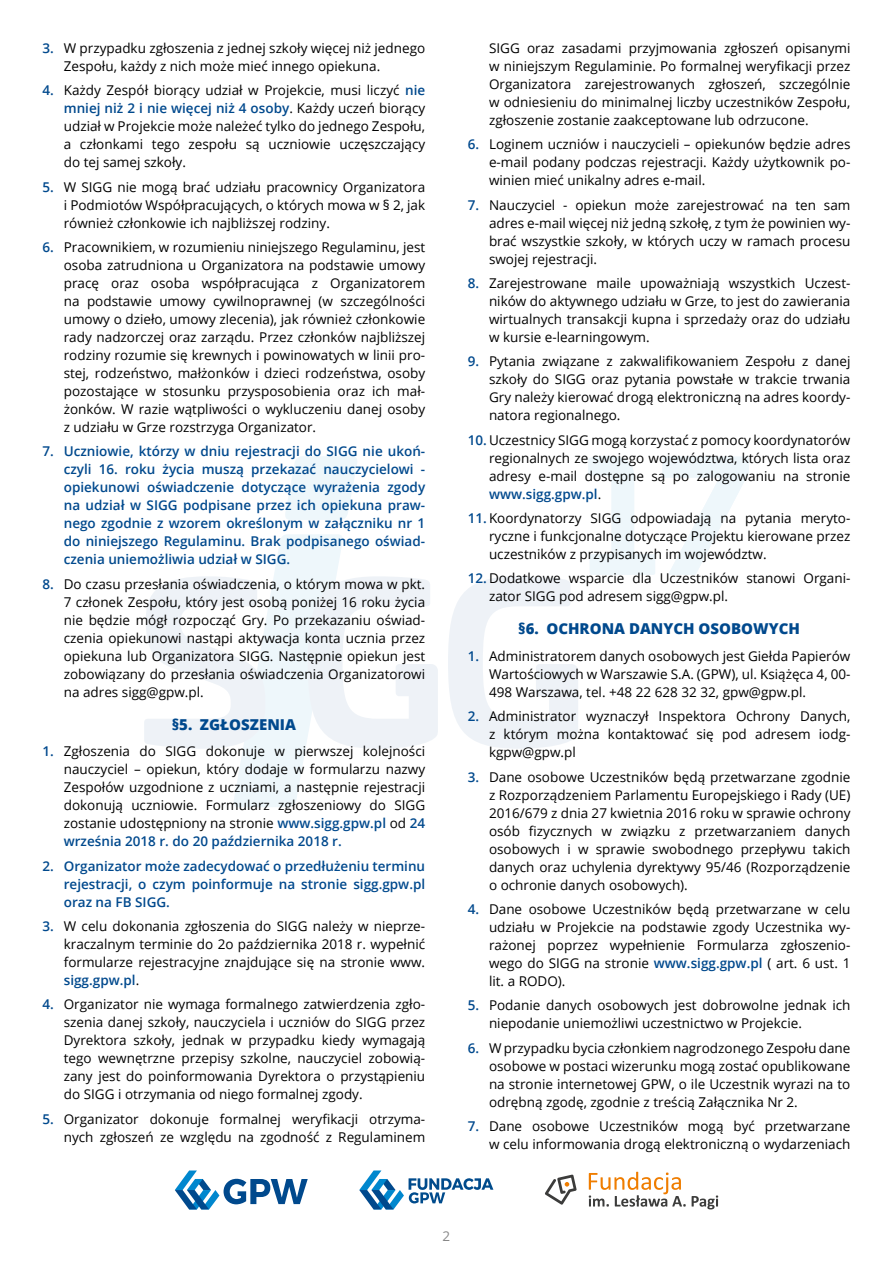
<style>
.page{position:relative;width:893px;height:1263px;background:#fff}
.page>*{position:absolute;margin:0;border:0;box-sizing:border-box;transform-origin:0 0}
.t1{font:800 15px "Open Sans";color:#00498d}
.t2{font:13.5px/18px "Open Sans";color:#000;text-align:justify}
.t3{font:600 13.5px/18px "Open Sans";color:#00498d;text-align:justify}
.t4{font:13.5px "Open Sans";color:#878787}
.s1{font-weight:600;color:#00498d}
</style>
<div class="page">
<svg style="left:175px;top:1170px;width:133px;height:39px"></svg>
<svg style="left:285px;top:456px;width:72px;height:64px"></svg>
<svg style="left:588px;top:456px;width:67px;height:119px"></svg>
<svg style="left:448px;top:576px;width:130px;height:173px"></svg>
<svg style="left:144px;top:534px;width:294px;height:273px"></svg>
<svg style="left:662px;top:457px;width:87px;height:118px"></svg>
<svg style="left:545px;top:1174px;width:32px;height:31px"></svg>
<svg style="left:589px;top:1172px;width:129px;height:37px"></svg>
<svg style="left:359px;top:1170px;width:134px;height:39px"></svg>
<p class="t2" style="left:64px;top:39px;width:363px;text-indent:-21px"><span class="s1">3.</span> W przypadku zgłoszenia z jednej szkoły więcej niż jednego<br>Zespołu, każdy z nich może mieć innego opiekuna.</p>
<p class="t2" style="left:64px;top:81px;width:363px;text-indent:-21px"><span class="s1">4.</span> Każdy Zespół biorący udział w Projekcie, musi liczyć <span class="s1">nie mniej niż 2 i nie więcej niż 4 osoby</span>. Każdy uczeń biorący udział w Projekcie może należeć tylko do jednego Zespołu, a członkami tego zespołu są uczniowie uczęszczający do tej samej szkoły.</p>
<p class="t2" style="left:64px;top:177px;width:363px;text-indent:-21px"><span class="s1">5.</span> W SIGG nie mogą brać udziału pracownicy Organizatora i Podmiotów Współpracujących, o których mowa w § 2, jak również członkowie ich najbliższej rodziny.</p>
<p class="t2" style="left:64px;top:238px;width:363px;text-indent:-21px"><span class="s1">6.</span> Pracownikiem, w rozumieniu niniejszego Regulaminu, jest osoba zatrudniona u Organizatora na podstawie umowy pracę oraz osoba współpracująca z Organizatorem na podstawie umowy cywilnoprawnej (w szczególności umowy o dzieło, umowy zlecenia), jak również członkowie rady nadzorczej oraz zarządu. Przez członków najbliższej rodziny rozumie się krewnych i powinowatych w linii pro&shy;stej, rodzeństwo, małżonków i dzieci rodzeństwa, osoby pozostające w stosunku przysposobienia oraz ich mał&shy;żonków. W razie wątpliwości o wykluczeniu danej osoby z udziału w Grze rozstrzyga Organizator.</p>
<p class="t3" style="left:64px;top:442px;width:363px;text-indent:-21px">7. Uczniowie, którzy w dniu rejestracji do SIGG nie ukoń&shy;czyli 16. roku życia muszą przekazać nauczycielowi - opiekunowi oświadczenie dotyczące wyrażenia zgody na udział w SIGG podpisane przez ich opiekuna praw&shy;nego zgodnie z wzorem określonym w załączniku nr 1 do niniejszego Regulaminu. Brak podpisanego oświad&shy;czenia uniemożliwia udział w SIGG.</p>
<p class="t2" style="left:64px;top:574px;width:363px;text-indent:-21px"><span class="s1">8.</span> Do czasu przesłania oświadczenia, o którym mowa w pkt.<br>7 członek Zespołu, który jest osobą poniżej 16 roku życia nie będzie mógł rozpocząć Gry. Po przekazaniu oświad&shy;czenia opiekunowi nastąpi aktywacja konta ucznia przez opiekuna lub Organizatora SIGG. Następnie opiekun jest zobowiązany do przesłania oświadczenia Organizatorowi na adres sigg@gpw.pl.</p>
<p class="t1" style="left:172px;top:713px;width:126px">§5. ZGŁOSZENIA</p>
<p class="t2" style="left:64px;top:742px;width:363px;text-indent:-21px"><span class="s1">1.</span> Zgłoszenia do SIGG dokonuje w pierwszej kolejności nauczyciel – opiekun, który dodaje w formularzu nazwy Zespołów uzgodnione z uczniami, a następnie rejestracji dokonują uczniowie. Formularz zgłoszeniowy do SIGG zostanie udostępniony na stronie <span class="s1">www.sigg.gpw.pl</span> od <span class="s1">24 września 2018 r. do 20 października 2018 r.</span></p>
<p class="t3" style="left:64px;top:856px;width:363px;text-indent:-21px">2. Organizator może zadecydować o przedłużeniu terminu rejestracji, o czym poinformuje na stronie sigg.gpw.pl oraz na FB SIGG.</p>
<p class="t2" style="left:64px;top:917px;width:363px;text-indent:-21px"><span class="s1">3.</span> W celu dokonania zgłoszenia do SIGG należy w nieprze&shy;kraczalnym terminie do 2o października 2018 r. wypełnić formularze rejestracyjne znajdujące się na stronie www. <span class="s1">sigg.gpw.pl</span>.</p>
<p class="t2" style="left:64px;top:995px;width:363px;text-indent:-21px"><span class="s1">4.</span> Organizator nie wymaga formalnego zatwierdzenia zgło&shy;szenia danej szkoły, nauczyciela i uczniów do SIGG przez Dyrektora szkoły, jednak w przypadku kiedy wymagają tego wewnętrzne przepisy szkolne, nauczyciel zobowią&shy;zany jest do poinformowania Dyrektora o przystąpieniu do SIGG i otrzymania od niego formalnej zgody.</p>
<p class="t2" style="left:43px;top:1109px;width:384px;text-align:right"><span class="s1">5.</span> Organizator dokonuje formalnej weryfikacji otrzyma&shy;nych zgłoszeń ze względu na zgodność z Regulaminem</p>
<p class="t2" style="left:489px;top:39px;width:363px">SIGG oraz zasadami przyjmowania zgłoszeń opisanymi w niniejszym Regulaminie. Po formalnej weryfikacji przez Organizatora zarejestrowanych zgłoszeń, szczególnie w odniesieniu do minimalnej liczby uczestników Zespołu, zgłoszenie zostanie zaakceptowane lub odrzucone.</p>
<p class="t2" style="left:489px;top:135px;width:363px;text-indent:-21px"><span class="s1">6.</span> Loginem uczniów i nauczycieli – opiekunów będzie adres e-mail podany podczas rejestracji. Każdy użytkownik po&shy;winien mieć unikalny adres e-mail.</p>
<p class="t2" style="left:489px;top:195px;width:363px;text-indent:-21px"><span class="s1">7.</span> Nauczyciel - opiekun może zarejestrować na ten sam adres e-mail więcej niż jedną szkołę, z tym że powinien wy&shy;brać wszystkie szkoły, w których uczy w ramach procesu swojej rejestracji.</p>
<p class="t2" style="left:489px;top:274px;width:363px;text-indent:-21px"><span class="s1">8.</span> Zarejestrowane maile upoważniają wszystkich Uczest&shy;ników do aktywnego udziału w Grze, to jest do zawierania wirtualnych transakcji kupna i sprzedaży oraz do udziału w kursie e-learningowym.</p>
<p class="t2" style="left:489px;top:352px;width:363px;text-indent:-21px"><span class="s1">9.</span> Pytania związane z zakwalifikowaniem Zespołu z danej szkoły do SIGG oraz pytania powstałe w trakcie trwania Gry należy kierować drogą elektroniczną na adres koordy&shy;natora regionalnego.</p>
<p class="t2" style="left:489px;top:430px;width:363px;text-indent:-21px"><span class="s1">10.</span> Uczestnicy SIGG mogą korzystać z pomocy koordynatorów regionalnych ze swojego województwa, których lista oraz adresy e-mail dostępne są po zalogowaniu na stronie <span class="s1">www.sigg.gpw.pl</span>.</p>
<p class="t2" style="left:489px;top:509px;width:363px;text-indent:-21px"><span class="s1">11.</span> Koordynatorzy SIGG odpowiadają na pytania meryto&shy;ryczne i funkcjonalne dotyczące Projektu kierowane przez uczestników z przypisanych im województw.</p>
<p class="t2" style="left:489px;top:569px;width:363px;text-indent:-21px"><span class="s1">12.</span> Dodatkowe wsparcie dla Uczestników stanowi Organi&shy;zator SIGG pod adresem sigg@gpw.pl.</p>
<p class="t1" style="left:518px;top:618px;width:283px">§6. OCHRONA DANYCH OSOBOWYCH</p>
<p class="t2" style="left:489px;top:647px;width:363px;text-indent:-21px"><span class="s1">1.</span> Administratorem danych osobowych jest Giełda Papierów Wartościowych w Warszawie S.A. (GPW), ul. Książęca 4, 00- 498 Warszawa, tel. +48 22 628 32 32, gpw@gpw.pl.</p>
<p class="t2" style="left:489px;top:707px;width:363px;text-indent:-21px"><span class="s1">2.</span> Administrator wyznaczył Inspektora Ochrony Danych, z którym można kontaktować się pod adresem iodg&shy;kgpw@gpw.pl</p>
<p class="t2" style="left:489px;top:767px;width:363px;text-indent:-21px"><span class="s1">3.</span> Dane osobowe Uczestników będą przetwarzane zgodnie z Rozporządzeniem Parlamentu Europejskiego i Rady (UE)<br>2016/679 z dnia 27 kwietnia 2016 roku w sprawie ochrony osób fizycznych w związku z przetwarzaniem danych osobowych i w sprawie swobodnego przepływu takich danych oraz uchylenia dyrektywy 95/46 (Rozporządzenie o ochronie danych osobowych).</p>
<p class="t2" style="left:489px;top:900px;width:363px;text-indent:-21px"><span class="s1">4.</span> Dane osobowe Uczestników będą przetwarzane w celu udziału w Projekcie na podstawie zgody Uczestnika wy&shy;rażonej poprzez wypełnienie Formularza zgłoszenio&shy;wego do SIGG na stronie <span class="s1">www.sigg.gpw.pl</span> ( art. 6 ust. 1 lit. a RODO).</p>
<p class="t2" style="left:489px;top:996px;width:363px;text-indent:-21px"><span class="s1">5.</span> Podanie danych osobowych jest dobrowolne jednak ich niepodanie uniemożliwi uczestnictwo w Projekcie.</p>
<p class="t2" style="left:489px;top:1038px;width:363px;text-indent:-21px"><span class="s1">6.</span> W przypadku bycia członkiem nagrodzonego Zespołu dane osobowe w postaci wizerunku mogą zostać opublikowane na stronie internetowej GPW, o ile Uczestnik wyrazi na to odrębną zgodę, zgodnie z treścią Załącznika Nr 2.</p>
<p class="t2" style="left:468px;top:1117px;width:384px;text-align:right"><span class="s1">7.</span> Dane osobowe Uczestników mogą być przetwarzane w celu informowania drogą elektroniczną o wydarzeniach</p>
<p class="t4" style="left:443px;top:1227px;width:9px">2</p>
</div>
